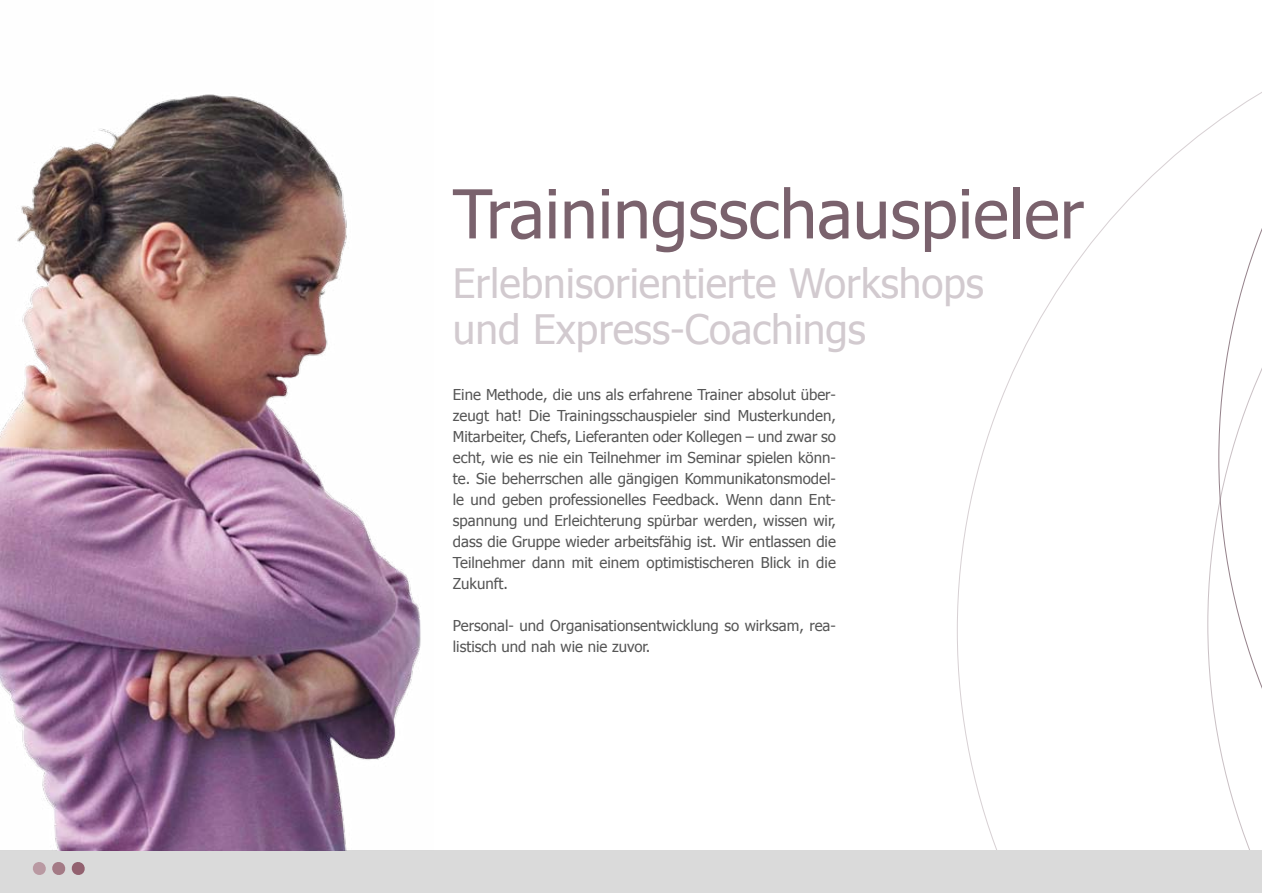
<style>
.page{position:relative;width:1263px;height:893px;background:#fff}
.page>*{position:absolute;margin:0;border:0;box-sizing:border-box;transform-origin:0 0}
.t1{font:67.5px "Tahoma";color:#7a626d}
.t2{font:40.5px/46.5px "Tahoma";color:#d2cacf}
.t3{font:15px/21px "Tahoma";color:#565656;text-align:justify}
</style>
<div class="page">
<svg style="left:957px;top:121px;width:261px;height:729px"></svg>
<svg style="left:1218px;top:92px;width:44px;height:758px"></svg>
<div style="left:0;top:850px;width:1262px;height:43px;background:#dadada"></div>
<svg style="left:33px;top:862px;width:52px;height:13px"></svg>
<img style="left:0;top:94px;width:421px;height:756px">
<h1 class="t1" style="left:453px;top:171px;width:633px">Trainingsschauspieler</h1>
<h2 class="t2" style="left:453px;top:258px;width:533px">Erlebnisorientierte Workshops und Express-Coachings</h2>
<p class="t3" style="left:453px;top:383px;width:385px">Eine Methode, die uns als erfahrene Trainer absolut über&shy;zeugt hat! Die Trainingsschauspieler sind Musterkunden, Mitarbeiter, Chefs, Lieferanten oder Kollegen – und zwar so echt, wie es nie ein Teilnehmer im Seminar spielen könn&shy;te. Sie beherrschen alle gängigen Kommunikatonsmodel&shy;le und geben professionelles Feedback. Wenn dann Ent&shy;spannung und Erleichterung spürbar werden, wissen wir, dass die Gruppe wieder arbeitsfähig ist. Wir entlassen die Teilnehmer dann mit einem optimistischeren Blick in die Zukunft.</p>
<p class="t3" style="left:453px;top:614px;width:385px">Personal- und Organisationsentwicklung so wirksam, rea&shy;listisch und nah wie nie zuvor.</p>
</div>
